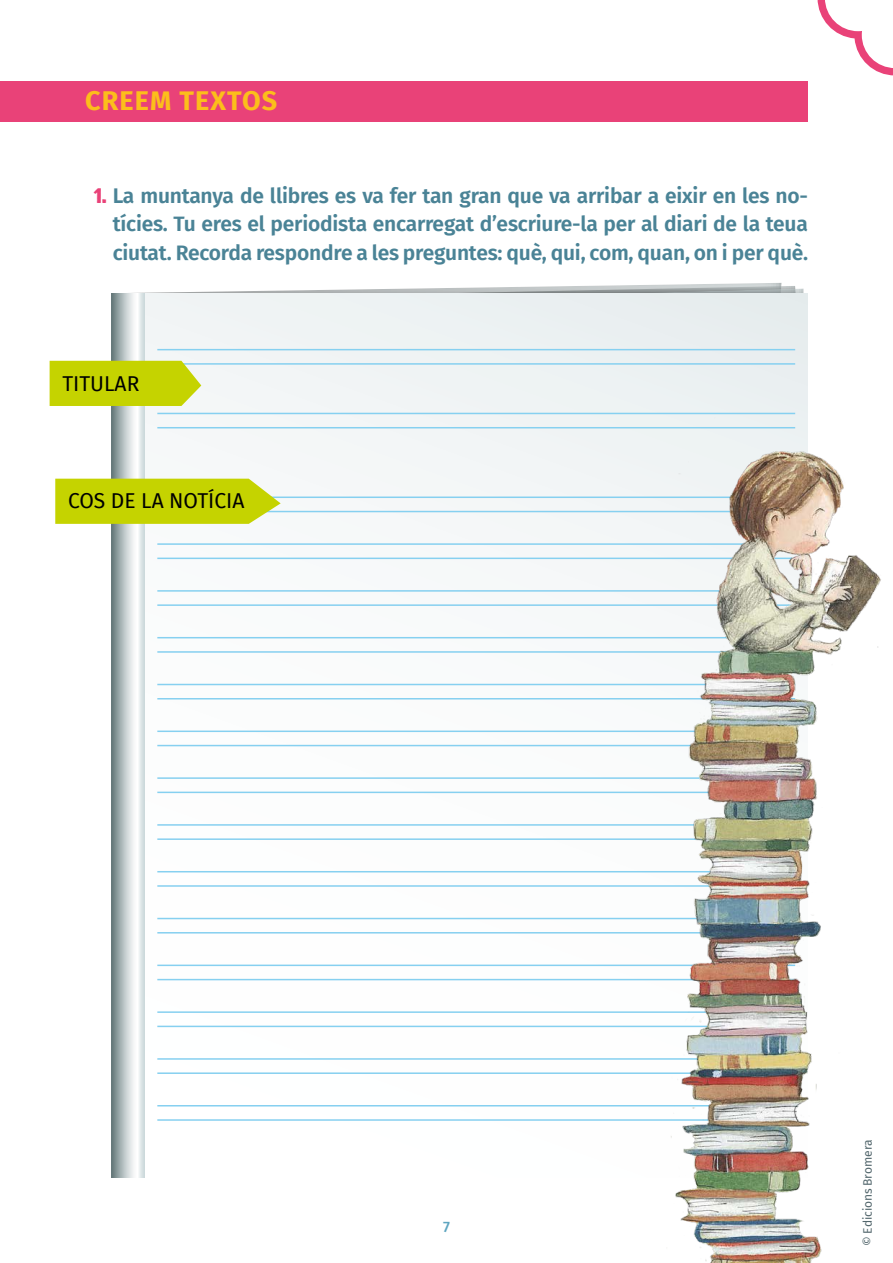
<style>
.page{position:relative;width:893px;height:1263px;background:#fff}
.page>*{position:absolute;margin:0;border:0;box-sizing:border-box;transform-origin:0 0}
.t1{font:700 27px "Fira Sans";letter-spacing:.04em;color:#fcbe1b}
.t2{font:600 21px/28.5px "Fira Sans";letter-spacing:-.01em;color:#4a8396;text-align:justify}
.t3{font:21px "Fira Sans";color:#000}
.t4{font:500 15px "Fira Sans";color:#5ea5c0}
.t5{font:12px "Fira Sans";letter-spacing:-.005em;color:#52666c}
.s1{font-family:"Block Berthold";font-weight:400;font-stretch:condensed;color:#e94278}
</style>
<div class="page">
<svg style="left:525px;top:283px;width:270px;height:4px"></svg>
<div style="left:129px;top:287px;width:675px;height:21px;background:#000;opacity:.75"></div>
<div style="left:144px;top:293px;width:664px;height:885px;background:linear-gradient(to right,#feffff,#e9eff0)"></div>
<svg style="left:112px;top:293px;width:32px;height:885px"></svg>
<svg style="left:817px;top:0;width:76px;height:75px"></svg>
<div style="left:0;top:81px;width:808px;height:41px;background:#e94278"></div>
<hr style="left:157px;top:349px;width:638px;height:1px;background:#86d0f0">
<hr style="left:157px;top:363px;width:638px;height:2px;background:#86d0f0">
<hr style="left:157px;top:413px;width:638px;height:1px;background:#86d0f0">
<hr style="left:157px;top:427px;width:638px;height:1px;background:#86d0f0">
<hr style="left:157px;top:496px;width:638px;height:2px;background:#86d0f0">
<hr style="left:157px;top:511px;width:638px;height:1px;background:#86d0f0">
<hr style="left:157px;top:543px;width:638px;height:2px;background:#86d0f0">
<hr style="left:157px;top:558px;width:638px;height:1px;background:#86d0f0">
<hr style="left:157px;top:590px;width:638px;height:2px;background:#86d0f0">
<hr style="left:157px;top:604px;width:638px;height:2px;background:#86d0f0">
<hr style="left:157px;top:637px;width:638px;height:1px;background:#86d0f0">
<hr style="left:157px;top:651px;width:638px;height:2px;background:#86d0f0">
<hr style="left:157px;top:684px;width:638px;height:1px;background:#86d0f0">
<hr style="left:157px;top:698px;width:638px;height:1px;background:#86d0f0">
<hr style="left:157px;top:730px;width:638px;height:2px;background:#86d0f0">
<hr style="left:157px;top:745px;width:638px;height:1px;background:#86d0f0">
<hr style="left:157px;top:777px;width:638px;height:2px;background:#86d0f0">
<hr style="left:157px;top:792px;width:638px;height:1px;background:#86d0f0">
<hr style="left:157px;top:824px;width:638px;height:2px;background:#86d0f0">
<hr style="left:157px;top:838px;width:638px;height:2px;background:#86d0f0">
<hr style="left:157px;top:871px;width:638px;height:1px;background:#86d0f0">
<hr style="left:157px;top:885px;width:638px;height:2px;background:#86d0f0">
<hr style="left:157px;top:918px;width:638px;height:1px;background:#86d0f0">
<hr style="left:157px;top:932px;width:638px;height:1px;background:#86d0f0">
<hr style="left:157px;top:964px;width:638px;height:2px;background:#86d0f0">
<hr style="left:157px;top:979px;width:638px;height:1px;background:#86d0f0">
<hr style="left:157px;top:1011px;width:638px;height:2px;background:#86d0f0">
<hr style="left:157px;top:1026px;width:638px;height:1px;background:#86d0f0">
<hr style="left:157px;top:1058px;width:638px;height:2px;background:#86d0f0">
<hr style="left:157px;top:1072px;width:638px;height:2px;background:#86d0f0">
<hr style="left:157px;top:1105px;width:638px;height:1px;background:#86d0f0">
<hr style="left:157px;top:1119px;width:638px;height:2px;background:#86d0f0">
<svg style="left:55px;top:479px;width:226px;height:45px;background:#c8d512"></svg>
<div style="left:50px;top:361px;width:151px;height:45px;background:#c5d300"></div>
<img style="left:608px;top:417px;width:273px;height:846px">
<p class="t1" style="left:85px;top:78px;width:194px">CREEM TEXTOS</p>
<p class="t2" style="left:113px;top:180px;width:697px;text-indent:-20px"><span class="s1">1.</span> La muntanya de llibres es va fer tan gran que va arribar a eixir en les no&shy;tícies. Tu eres el periodista encarregat d’escriure-la per al diari de la teua ciutat. Recorda respondre a les preguntes: què, qui, com, quan, on i per què.</p>
<p class="t3" style="left:62px;top:367px;width:79px">TITULAR</p>
<p class="t3" style="left:68px;top:485px;width:178px">COS DE LA NOTÍCIA</p>
<p class="t4" style="left:443px;top:1214px;width:8px">7</p>
<p class="t5" style="left:858px;top:1246px;width:108px;rotate:-90deg">© Edicions Bromera</p>
</div>
